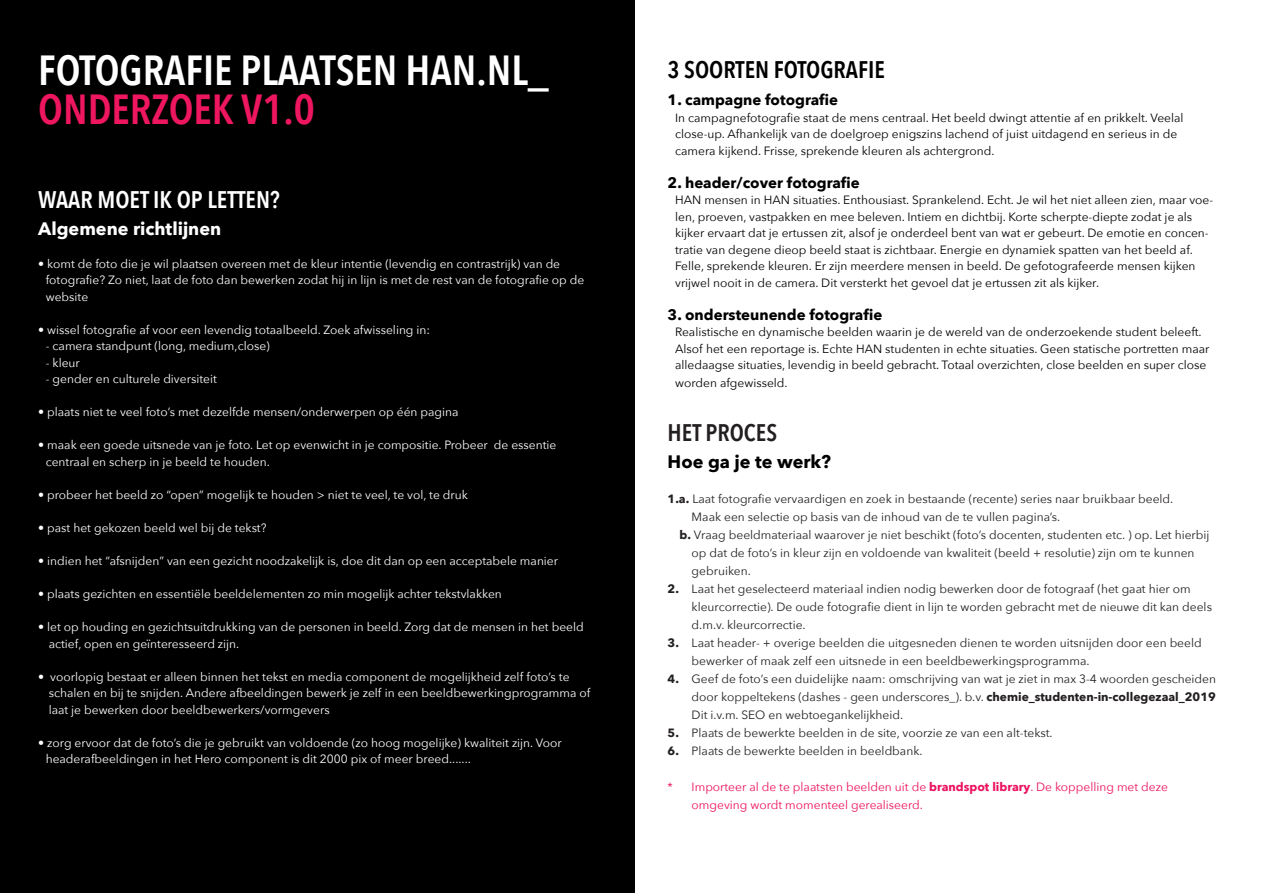
<style>
.page{position:relative;width:1263px;height:893px;background:#fff}
.page>*{position:absolute;margin:0;border:0;box-sizing:border-box;transform-origin:0 0}
.t1{font:600 42px "Avenir Next Condensed";color:#fff}
.t2{font:600 42px "Avenir Next Condensed";color:#ed165f}
.t3{font:600 24px "Avenir Next Condensed";color:#fff}
.t4{font:600 24px "Avenir Next Condensed";color:#000}
.t5{font:600 24px "Avenir Next Condensed";color:#231f20}
.t6{font:700 18px "Avenir Next";color:#fff}
.t7{font:700 18px "Avenir Next";color:#000}
.t8{font:700 15px "Avenir Next";color:#000}
.t9{font:12px/16.5px "Avenir Next";color:#fff}
.t10{font:12px/16.5px "Avenir Next";color:#000}
.t11{font:12px/18px "Avenir Next";color:#231f20}
.t12{font:12px/18px "Avenir Next";color:#ed115e}
.s1{font-weight:700}
</style>
<div class="page">
<div style="left:0;top:0;width:635px;height:893px;background:#000"></div>
<h1 class="t1" style="left:38px;top:34px;width:512px">FOTOGRAFIE PLAATSEN HAN.NL_</h1>
<h1 class="t2" style="left:38px;top:73px;width:278px">ONDERZOEK V1.0</h1>
<h2 class="t3" style="left:38px;top:179px;width:243px">WAAR MOET IK OP LETTEN?</h2>
<h3 class="t6" style="left:38px;top:213px;width:184px">Algemene richtlijnen</h3>
<p class="t9" style="left:46px;top:255px;width:540px;text-indent:-8px">• komt de foto die je wil plaatsen overeen met de kleur intentie (levendig en contrastrijk) van de fotografie? Zo niet, laat de foto dan bewerken zodat hij in lijn is met de rest van de fotografie op de website</p>
<p class="t9" style="left:38px;top:321px;width:393px">• wissel fotografie af voor een levendig totaalbeeld. Zoek afwisseling in:</p>
<p class="t9" style="left:46px;top:338px;width:226px">- camera standpunt (long, medium,close)</p>
<p class="t9" style="left:46px;top:354px;width:36px">- kleur</p>
<p class="t9" style="left:46px;top:371px;width:173px">- gender en culturele diversiteit</p>
<p class="t9" style="left:38px;top:404px;width:422px">• plaats niet te veel foto’s met dezelfde mensen/onderwerpen op één pagina</p>
<p class="t9" style="left:46px;top:437px;width:512px;text-indent:-8px">• maak een goede uitsnede van je foto. Let op evenwicht in je compositie. Probeer de essentie centraal en scherp in je beeld te houden.</p>
<p class="t9" style="left:38px;top:486px;width:431px">• probeer het beeld zo “open” mogelijk te houden &gt; niet te veel, te vol, te druk</p>
<p class="t9" style="left:38px;top:519px;width:230px">• past het gekozen beeld wel bij de tekst?</p>
<p class="t9" style="left:38px;top:552px;width:521px">• indien het “afsnijden” van een gezicht noodzakelijk is, doe dit dan op een acceptabele manier</p>
<p class="t9" style="left:38px;top:585px;width:465px">• plaats gezichten en essentiële beeldelementen zo min mogelijk achter tekstvlakken</p>
<p class="t9" style="left:49px;top:618px;width:536px;text-indent:-11px">• let op houding en gezichtsuitdrukking van de personen in beeld. Zorg dat de mensen in het beeld actief, open en geïnteresseerd zijn.</p>
<p class="t9" style="left:49px;top:668px;width:543px;text-indent:-11px">• voorlopig bestaat er alleen binnen het tekst en media component de mogelijkheid zelf foto’s te schalen en bij te snijden. Andere afbeeldingen bewerk je zelf in een beeldbewerkingprogramma of laat je bewerken door beeldbewerkers/vormgevers</p>
<p class="t9" style="left:46px;top:734px;width:517px;text-indent:-8px">• zorg ervoor dat de foto’s die je gebruikt van voldoende (zo hoog mogelijke) kwaliteit zijn. Voor headerafbeeldingen in het Hero component is dit 2000 pix of meer breed.......</p>
<h2 class="t4" style="left:668px;top:49px;width:219px">3 SOORTEN FOTOGRAFIE</h2>
<p class="t8" style="left:668px;top:87px;width:172px">1. campagne fotografie</p>
<p class="t10" style="left:675px;top:109px;width:510px">In campagnefotografie staat de mens centraal. Het beeld dwingt attentie af en prikkelt. Veelal close-up. Afhankelijk van de doelgroep enigszins lachend of juist uitdagend en serieus in de camera kijkend. Frisse, sprekende kleuren als achtergrond.</p>
<p class="t8" style="left:668px;top:169px;width:194px">2. header/cover fotografie</p>
<p class="t10" style="left:675px;top:191px;width:540px">HAN mensen in HAN situaties. Enthousiast. Sprankelend. Echt. Je wil het niet alleen zien, maar voe&shy;len, proeven, vastpakken en mee beleven. Intiem en dichtbij. Korte scherpte-diepte zodat je als kijker ervaart dat je ertussen zit, alsof je onderdeel bent van wat er gebeurt. De emotie en concen&shy;tratie van degene dieop beeld staat is zichtbaar. Energie en dynamiek spatten van het beeld af.<br>Felle, sprekende kleuren. Er zijn meerdere mensen in beeld. De gefotografeerde mensen kijken vrijwel nooit in de camera. Dit versterkt het gevoel dat je ertussen zit als kijker.</p>
<p class="t8" style="left:668px;top:301px;width:216px">3. ondersteunende fotografie</p>
<p class="t10" style="left:675px;top:323px;width:536px">Realistische en dynamische beelden waarin je de wereld van de onderzoekende student beleeft.<br>Alsof het een reportage is. Echte HAN studenten in echte situaties. Geen statische portretten maar alledaagse situaties, levendig in beeld gebracht. Totaal overzichten, close beelden en super close</p>
<p class="t10" style="left:675px;top:374px;width:114px">worden afgewisseld.</p>
<h2 class="t5" style="left:668px;top:412px;width:111px">HET PROCES</h2>
<h3 class="t7" style="left:668px;top:446px;width:165px">Hoe ga je te werk?</h3>
<p class="t11" style="left:668px;top:489px;width:507px"><span class="s1">1.a.</span> Laat fotografie vervaardigen en zoek in bestaande (recente) series naar bruikbaar beeld.</p>
<p class="t11" style="left:692px;top:507px;width:370px">Maak een selectie op basis van de inhoud van de te vullen pagina’s.</p>
<p class="t11" style="left:680px;top:525px;width:531px"><span class="s1">b.</span> Vraag beeldmateriaal waarover je niet beschikt (foto’s docenten, studenten etc. ) op. Let hierbij</p>
<p class="t11" style="left:692px;top:543px;width:504px">op dat de foto’s in kleur zijn en voldoende van kwaliteit (beeld + resolutie) zijn om te kunnen</p>
<p class="t11" style="left:692px;top:561px;width:61px">gebruiken.</p>
<p class="t11" style="left:692px;top:579px;width:522px;text-indent:-24px"><span class="s1">2.</span> Laat het geselecteerd materiaal indien nodig bewerken door de fotograaf (het gaat hier om kleurcorrectie). De oude fotografie dient in lijn te worden gebracht met de nieuwe dit kan deels d.m.v. kleurcorrectie.</p>
<p class="t11" style="left:692px;top:633px;width:512px;text-indent:-24px"><span class="s1">3.</span> Laat header- + overige beelden die uitgesneden dienen te worden uitsnijden door een beeld bewerker of maak zelf een uitsnede in een beeldbewerkingsprogramma.</p>
<p class="t11" style="left:692px;top:669px;width:526px;text-align:justify;text-indent:-24px"><span class="s1">4.</span> Geef de foto’s een duidelijke naam: omschrijving van wat je ziet in max 3-4 woorden gescheiden door koppeltekens (dashes - geen underscores_). b.v. <span class="s1">chemie_studenten-in-collegezaal_2019<br></span>Dit i.v.m. SEO en webtoegankelijkheid.</p>
<p class="t11" style="left:668px;top:723px;width:387px"><span class="s1">5.</span> Plaats de bewerkte beelden in de site, voorzie ze van een alt-tekst.</p>
<p class="t11" style="left:668px;top:741px;width:256px"><span class="s1">6.</span> Plaats de bewerkte beelden in beeldbank.</p>
<p class="t12" style="left:692px;top:777px;width:478px;text-indent:-24px">* Importeer al de te plaatsten beelden uit de <span class="s1">brandspot library</span>. De koppelling met deze omgeving wordt momenteel gerealiseerd.</p>
</div>
